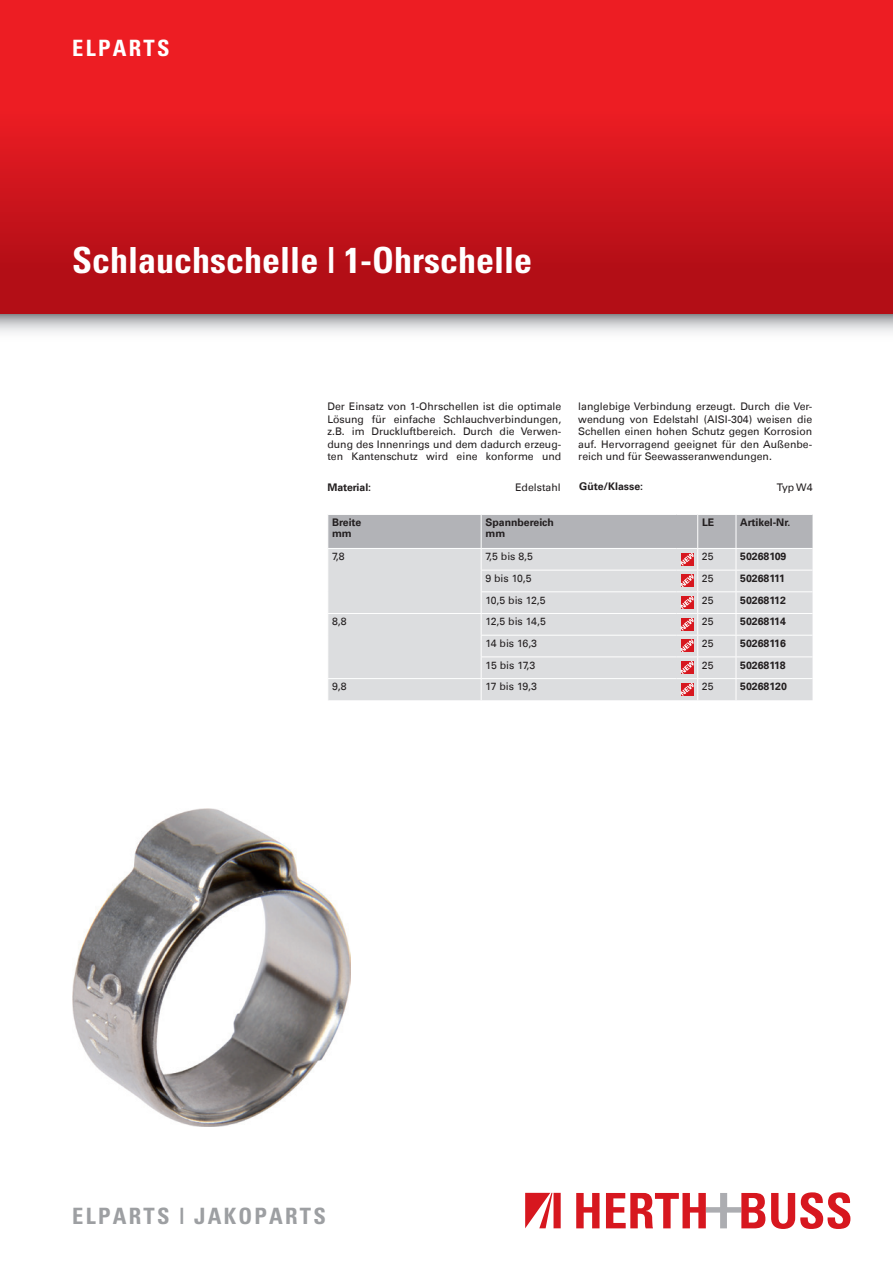
<style>
.page{position:relative;width:893px;height:1263px;background:#fff}
.page>*{position:absolute;margin:0;border:0;box-sizing:border-box;transform-origin:0 0}
.t1{font:700 condensed 36px "Univers";color:#fff}
.t2{font:700 condensed 22.5px "Univers";letter-spacing:.1em;color:#9d9fa2}
.t3{font:700 condensed 22.5px "Univers";letter-spacing:.1em;color:#fff}
.t4{font:10.5px/12.6px "Univers Com 55 Roman";color:#231f20;text-align:justify}
.t5{font:700 10.5px/10.5px "Univers Com 65";color:#231f20}
</style>
<div class="page">
<img style="left:0;top:0;width:893px;height:333px">
<img style="left:72px;top:808px;width:278px;height:319px">
<svg style="left:328px;top:514px;width:484px;height:186px;background:#d6d7d9"></svg>
<svg style="left:576px;top:1193px;width:23px;height:35px"></svg>
<svg style="left:606px;top:1193px;width:159px;height:35px"></svg>
<svg style="left:771px;top:1192px;width:79px;height:37px"></svg>
<svg style="left:525px;top:1193px;width:36px;height:35px"></svg>
<h2 class="t3" style="left:72px;top:34px;width:99px">ELPARTS</h2>
<h1 class="t1" style="left:72px;top:238px;width:461px">Schlauchschelle | 1-Ohrschelle</h1>
<p class="t4" style="left:327px;top:400px;width:235px">Der Einsatz von 1-Ohrschellen ist die optimale Lösung für einfache Schlauchverbindungen, z.B. im Druckluftbereich. Durch die Verwen&shy;dung des Innenrings und dem dadurch erzeug&shy;ten Kantenschutz wird eine konforme und</p>
<p class="t4" style="left:578px;top:400px;width:235px">langlebige Verbindung erzeugt. Durch die Ver&shy;wendung von Edelstahl (AISI-304) weisen die Schellen einen hohen Schutz gegen Korrosion auf. Hervorragend geeignet für den Außenbe&shy;reich und für Seewasseranwendungen.</p>
<p class="t5" style="left:327px;top:482px;width:45px">Material:</p>
<p class="t4" style="left:515px;top:481px;width:47px">Edelstahl</p>
<p class="t5" style="left:579px;top:481px;width:65px">Güte/Klasse:</p>
<p class="t4" style="left:777px;top:481px;width:37px">Typ W4</p>
<p class="t5" style="left:332px;top:517px;width:31px">Breite mm</p>
<p class="t5" style="left:485px;top:517px;width:70px">Spannbereich mm</p>
<p class="t5" style="left:702px;top:517px;width:14px">LE</p>
<p class="t5" style="left:740px;top:517px;width:52px">Artikel-Nr.</p>
<p class="t4" style="left:332px;top:550px;width:14px">7,8</p>
<p class="t4" style="left:485px;top:550px;width:49px">7,5 bis 8,5</p>
<p class="t4" style="left:702px;top:550px;width:13px">25</p>
<p class="t5" style="left:740px;top:551px;width:48px">50268109</p>
<p class="t4" style="left:485px;top:572px;width:48px">9 bis 10,5</p>
<p class="t4" style="left:702px;top:572px;width:13px">25</p>
<p class="t5" style="left:740px;top:573px;width:46px">50268111</p>
<p class="t4" style="left:485px;top:594px;width:62px">10,5 bis 12,5</p>
<p class="t4" style="left:702px;top:594px;width:13px">25</p>
<p class="t5" style="left:740px;top:595px;width:47px">50268112</p>
<p class="t4" style="left:332px;top:615px;width:16px">8,8</p>
<p class="t4" style="left:485px;top:615px;width:62px">12,5 bis 14,5</p>
<p class="t4" style="left:702px;top:615px;width:13px">25</p>
<p class="t5" style="left:740px;top:616px;width:47px">50268114</p>
<p class="t4" style="left:485px;top:637px;width:53px">14 bis 16,3</p>
<p class="t4" style="left:702px;top:637px;width:13px">25</p>
<p class="t5" style="left:740px;top:638px;width:47px">50268116</p>
<p class="t4" style="left:485px;top:659px;width:51px">15 bis 17,3</p>
<p class="t4" style="left:702px;top:659px;width:13px">25</p>
<p class="t5" style="left:740px;top:660px;width:47px">50268118</p>
<p class="t4" style="left:332px;top:680px;width:16px">9,8</p>
<p class="t4" style="left:485px;top:680px;width:53px">17 bis 19,3</p>
<p class="t4" style="left:702px;top:680px;width:13px">25</p>
<p class="t5" style="left:740px;top:681px;width:48px">50268120</p>
<h2 class="t2" style="left:72px;top:1202px;width:255px">ELPARTS | JAKOPARTS</h2>
</div>
